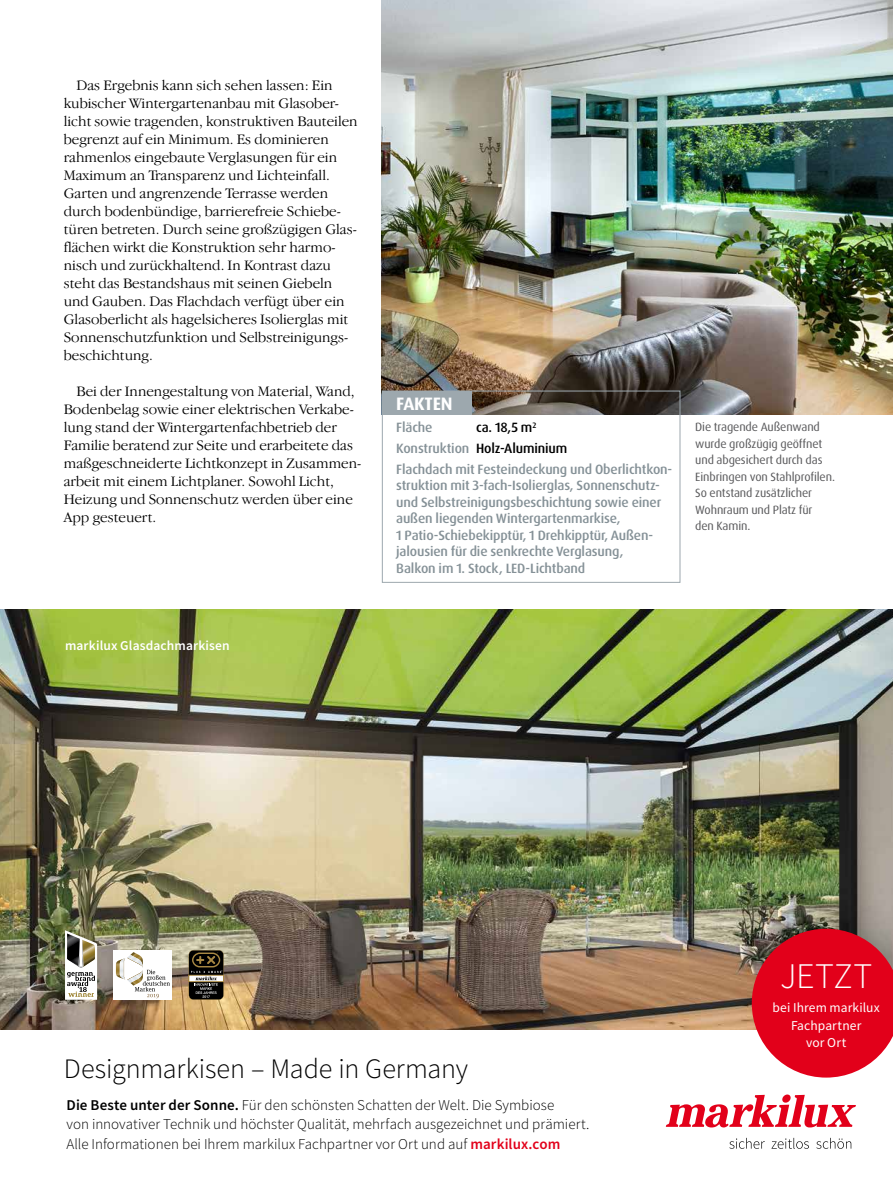
<style>
.page{position:relative;width:893px;height:1191px;background:#fff}
.page>*{position:absolute;margin:0;border:0;box-sizing:border-box;transform-origin:0 0}
.t1{font:300 36px "Source Sans Pro";color:#fff}
.t2{font:300 28.2px "Source Sans Pro";letter-spacing:-.005em;color:#000}
.t3{font:700 18px "Dax";letter-spacing:-.01em;color:#fff}
.t4{font:300 15px/18px "Garamond IT Cby BT";color:#000}
.t5{font:300 15px/19.5px "Source Sans Pro";color:#000}
.t6{font:500 13.5px/16.5px "Dax OT";letter-spacing:-.01em;color:#859197}
.t7{font:13.5px/17.5px "Source Sans Pro";letter-spacing:.01em;color:#fff;text-align:center}
.t8{font:600 13.5px "Source Sans Pro";letter-spacing:.01em;color:#fff}
.t9{font:12px/16.5px "Dax";letter-spacing:-.01em;color:#58585a}
.s1{color:#000}
.s2{font-weight:600}
.s3{font-weight:600;color:#e2001a}
</style>
<div class="page">
<img style="left:382px;top:0;width:511px;height:414px">
<div style="left:382px;top:391px;width:298px;height:192px;border:1px solid #9da8ae"></div>
<div style="left:382px;top:391px;width:90px;height:23px;background:#9da8ae"></div>
<img style="left:0;top:609px;width:893px;height:420px">
<svg style="left:729px;top:1137px;width:36px;height:11px"></svg>
<svg style="left:771px;top:1137px;width:38px;height:11px"></svg>
<svg style="left:816px;top:1137px;width:35px;height:11px"></svg>
<svg style="left:666px;top:1094px;width:190px;height:33px"></svg>
<div style="left:114px;top:950px;width:58px;height:49px;background:#fff"></div>
<img style="left:116px;top:960px;width:4px;height:18px">
<img style="left:128px;top:954px;width:14px;height:3px">
<img style="left:120px;top:959px;width:1px;height:19px">
<svg style="left:121px;top:957px;width:49px;height:41px"></svg>
<svg style="left:189px;top:950px;width:35px;height:49px;background:#403b2f"></svg>
<svg style="left:65px;top:930px;width:32px;height:69px"></svg>
<svg style="left:752px;top:928px;width:141px;height:149px;background:#d92135"></svg>
<p class="t4" style="left:64px;top:76px;width:295px;text-indent:13px">Das Ergebnis kann sich sehen lassen: Ein kubischer Wintergartenanbau mit Glasober&shy;licht sowie tragenden, konstruktiven Bauteilen begrenzt auf ein Minimum. Es dominieren rahmenlos eingebaute Verglasungen für ein Maximum an Transparenz und Lichteinfall.<br>Garten und angrenzende Terrasse werden durch bodenbündige, barrierefreie Schiebe&shy;türen betreten. Durch seine großzügigen Glas&shy;flächen wirkt die Konstruktion sehr harmo&shy;nisch und zurückhaltend. In Kontrast dazu steht das Bestandshaus mit seinen Giebeln und Gauben. Das Flachdach verfügt über ein Glasoberlicht als hagelsicheres Isolierglas mit Sonnenschutzfunktion und Selbstreinigungs&shy;beschichtung.</p>
<p class="t4" style="left:64px;top:382px;width:299px;text-indent:13px">Bei der Innengestaltung von Material, Wand, Bodenbelag sowie einer elektrischen Verkabe&shy;lung stand der Wintergartenfachbetrieb der Familie beratend zur Seite und erarbeitete das maßgeschneiderte Lichtkonzept in Zusammen&shy;arbeit mit einem Lichtplaner. Sowohl Licht, Heizung und Sonnenschutz werden über eine App gesteuert.</p>
<p class="t8" style="left:65px;top:637px;width:166px">markilux Glasdachmarkisen</p>
<p class="t3" style="left:396px;top:393px;width:58px">FAKTEN</p>
<p class="t6" style="left:396px;top:419px;width:38px">Fläche</p>
<p class="t6" style="left:396px;top:417px;width:278px;line-height:20.7px;text-indent:80px"><span class="s1">ca. 18,5 m</span><sup>2<br></sup>Konstruktion <span class="s1">Holz-Aluminium<br></span>Flachdach mit Festeindeckung und Oberlichtkon-</p>
<p class="t6" style="left:396px;top:477px;width:267px">struktion mit 3-fach-Isolierglas, Sonnenschutz&shy;und Selbstreinigungsbeschichtung sowie einer außen liegenden Wintergartenmarkise,<br>1 Patio-Schiebekipptür, 1 Drehkipptür, Außen&shy;jalousien für die senkrechte Verglasung, Balkon im 1. Stock, LED-Lichtband</p>
<p class="t9" style="left:695px;top:419px;width:141px">Die tragende Außenwand wurde großzügig geöffnet und abgesichert durch das<br>Einbringen von Stahlprofilen.<br>So entstand zusätzlicher<br>Wohnraum und Platz für<br>den Kamin.</p>
<h2 class="t2" style="left:64px;top:1051px;width:406px">Designmarkisen – Made in Germany</h2>
<p class="t5" style="left:67px;top:1095px;width:524px"><span class="s2">Die Beste unter der Sonne.</span> Für den schönsten Schatten der Welt. Die Symbiose<br>von innovativer Technik und höchster Qualität, mehrfach ausgezeichnet und prämiert.<br>Alle Informationen bei Ihrem markilux Fachpartner vor Ort und auf <span class="s3">markilux.com</span></p>
<h1 class="t1" style="left:780px;top:954px;width:94px">JETZT</h1>
<p class="t7" style="left:773px;top:998px;width:109px">bei Ihrem markilux<br>Fachpartner<br>vor Ort</p>
</div>
